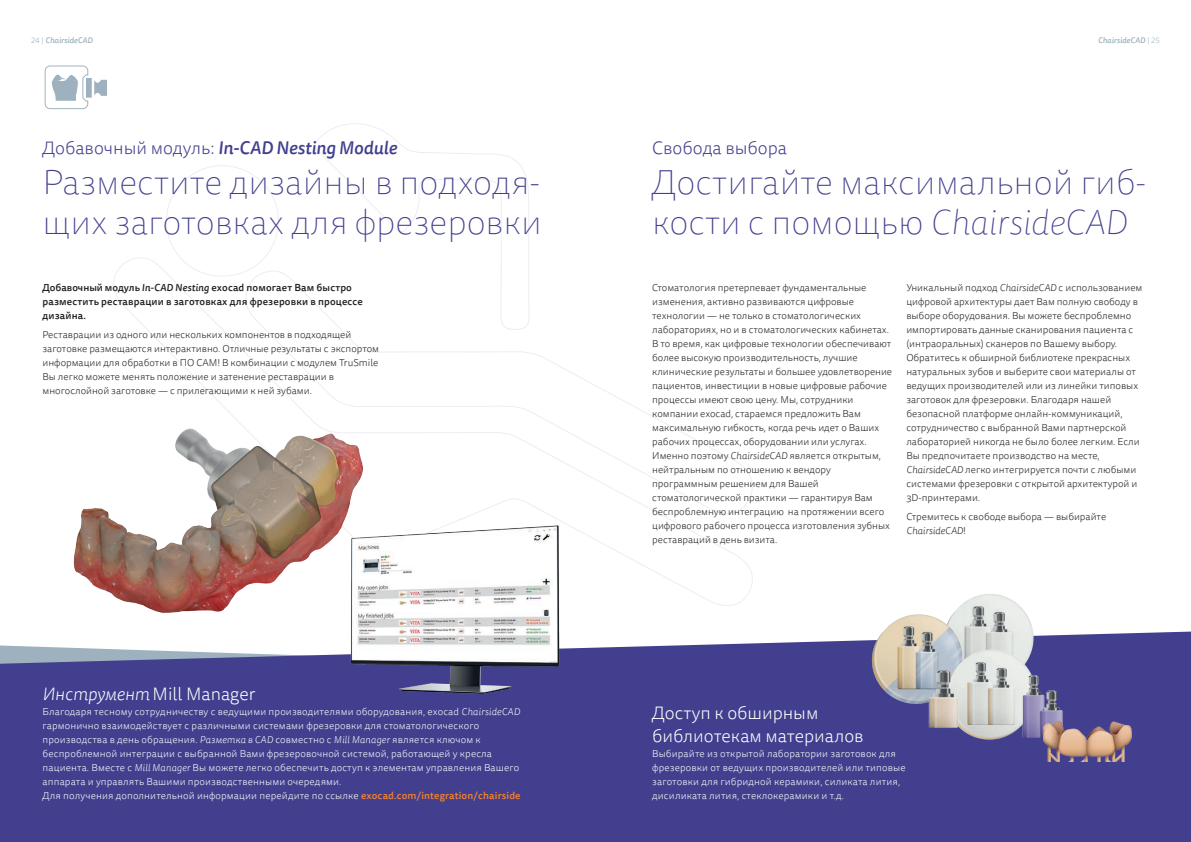
<style>
.page{position:relative;width:1191px;height:842px;background:#fff}
.page>*{position:absolute;margin:0;border:0;box-sizing:border-box;transform-origin:0 0}
.t1{font:100 35px/40px "Tisa Sans Pro";color:#413f8e}
.t2{font:300 18px/23px "Tisa Sans Pro";color:#fff}
.t3{font:italic 500 18px "Tisa Sans Pro";color:#413f8e}
.t4{font:300 18px "Tisa Sans Pro";color:#413f8e}
.t5{font:300 10px/14px "Tisa Sans Pro";color:#231f20}
.t6{font:300 10px/14px "Tisa Sans Pro";letter-spacing:.015em;color:#fff}
.t7{font:500 10px/14px "Tisa Sans Pro";letter-spacing:.015em;color:#231f20}
.t8{font:italic 500 8px "Tisa Sans Pro";color:#9db2be}
.s1{font-weight:300;font-style:normal}
.s2{font-style:italic}
.s3{font-weight:500;color:#f48232}
</style>
<div class="page">
<div style="left:0;top:632px;width:1191px;height:210px;background:#413f8e"></div>
<svg style="left:244px;top:272px;width:509px;height:246px"></svg>
<svg style="left:312px;top:123px;width:217px;height:207px"></svg>
<svg style="left:166px;top:165px;width:113px;height:112px"></svg>
<img style="left:73px;top:405px;width:296px;height:208px">
<img style="left:955px;top:594px;width:78px;height:56px">
<img style="left:872px;top:611px;width:92px;height:93px">
<img style="left:945px;top:650px;width:90px;height:90px">
<img style="left:898px;top:657px;width:90px;height:91px">
<img style="left:997px;top:662px;width:90px;height:91px">
<svg style="left:45px;top:66px;width:62px;height:43px"></svg>
<img style="left:1042px;top:702px;width:90px;height:60px">
<img style="left:342px;top:522px;width:223px;height:181px">
<p class="t8" style="left:31px;top:34px;width:63px"><span class="s1">24 |</span> ChairsideCAD</p>
<p class="t8" style="left:1098px;top:34px;width:63px">ChairsideCAD <span class="s1">| 25</span></p>
<h2 class="t3" style="left:43px;top:136px;width:356px"><span class="s1">Добавочный модуль:</span> In-CAD Nesting Module</h2>
<h1 class="t1" style="left:43px;top:164px;width:501px">Разместите дизайны в подходя&shy;щих заготовках для фрезеровки</h1>
<p class="t7" style="left:43px;top:280px;width:322px">Добавочный модуль <span class="s2">In-CAD Nesting</span> exocad помогает Вам быстро разместить реставрации в заготовках для фрезеровки в процессе дизайна.</p>
<p class="t5" style="left:43px;top:328px;width:338px">Реставрации из одного или нескольких компонентов в подходящей заготовке размещаются интерактивно. Отличные результаты с экспортом информации для обработки в ПО CAM! В комбинации с модулем TruSmile Вы легко можете менять положение и затенение реставрации в многослойной заготовке — с прилегающими к ней зубами.</p>
<h2 class="t2" style="left:43px;top:682px;width:215px"><span class="s2">Инструмент</span> Mill Manager</h2>
<p class="t6" style="left:43px;top:705px;width:479px">Благодаря тесному сотрудничеству с ведущими производителями оборудования, exocad <span class="s2">ChairsideCAD </span>гармонично взаимодействует с различными системами фрезеровки для стоматологического производства в день обращения. <span class="s2">Разметка в CAD</span> совместно с <span class="s2">Mill Manager</span> является ключом к беспроблемной интеграции с выбранной Вами фрезеровочной системой, работающей у кресла пациента. Вместе с <span class="s2">Mill Manager</span> Вы можете легко обеспечить доступ к элементам управления Вашего аппарата и управлять Вашими производственными очередями.<br>Для получения дополнительной информации перейдите по ссылке <span class="s3">exocad.com/integration/chairside</span></p>
<h2 class="t4" style="left:652px;top:136px;width:136px">Свобода выбора</h2>
<h1 class="t1" style="left:652px;top:164px;width:495px">Достигайте максимальной гиб&shy;кости с помощью <span class="s2">ChairsideCAD</span></h1>
<p class="t5" style="left:652px;top:281px;width:241px">Стоматология претерпевает фундаментальные изменения, активно развиваются цифровые технологии — не только в стоматологических лабораториях, но и в стоматологических кабинетах.<br>В то время, как цифровые технологии обеспечивают более высокую производительность, лучшие клинические результаты и большее удовлетворение пациентов, инвестиции в новые цифровые рабочие процессы имеют свою цену. Мы, сотрудники компании exocad, стараемся предложить Вам максимальную гибкость, когда речь идет о Ваших рабочих процессах, оборудовании или услугах.<br>Именно поэтому <span class="s2">ChairsideCAD</span> является открытым, нейтральным по отношению к вендору программным решением для Вашей стоматологической практики — гарантируя Вам беспроблемную интеграцию на протяжении всего цифрового рабочего процесса изготовления зубных реставраций в день визита.</p>
<p class="t5" style="left:906px;top:281px;width:238px">Уникальный подход <span class="s2">ChairsideCAD</span> с использованием цифровой архитектуры дает Вам полную свободу в выборе оборудования. Вы можете беспроблемно импортировать данные сканирования пациента с (интраоральных) сканеров по Вашему выбору.<br>Обратитесь к обширной библиотеке прекрасных натуральных зубов и выберите свои материалы от ведущих производителей или из линейки типовых заготовок для фрезеровки. Благодаря нашей безопасной платформе онлайн-коммуникаций, сотрудничество с выбранной Вами партнерской лабораторией никогда не было более легким. Если Вы предпочитаете производство на месте, <span class="s2">ChairsideCAD</span> легко интегрируется почти с любыми системами фрезеровки с открытой архитектурой и 3D-принтерами.</p>
<p class="t5" style="left:906px;top:510px;width:201px">Стремитесь к свободе выбора — выбирайте<br><span class="s2">ChairsideCAD</span>!</p>
<h2 class="t2" style="left:652px;top:701px;width:213px">Доступ к обширным библиотекам материалов</h2>
<p class="t6" style="left:652px;top:747px;width:255px">Выбирайте из открытой лаборатории заготовок для фрезеровки от ведущих производителей или типовые заготовки для гибридной керамики, силиката лития, дисиликата лития, стеклокерамики и т.д.</p>
</div>
